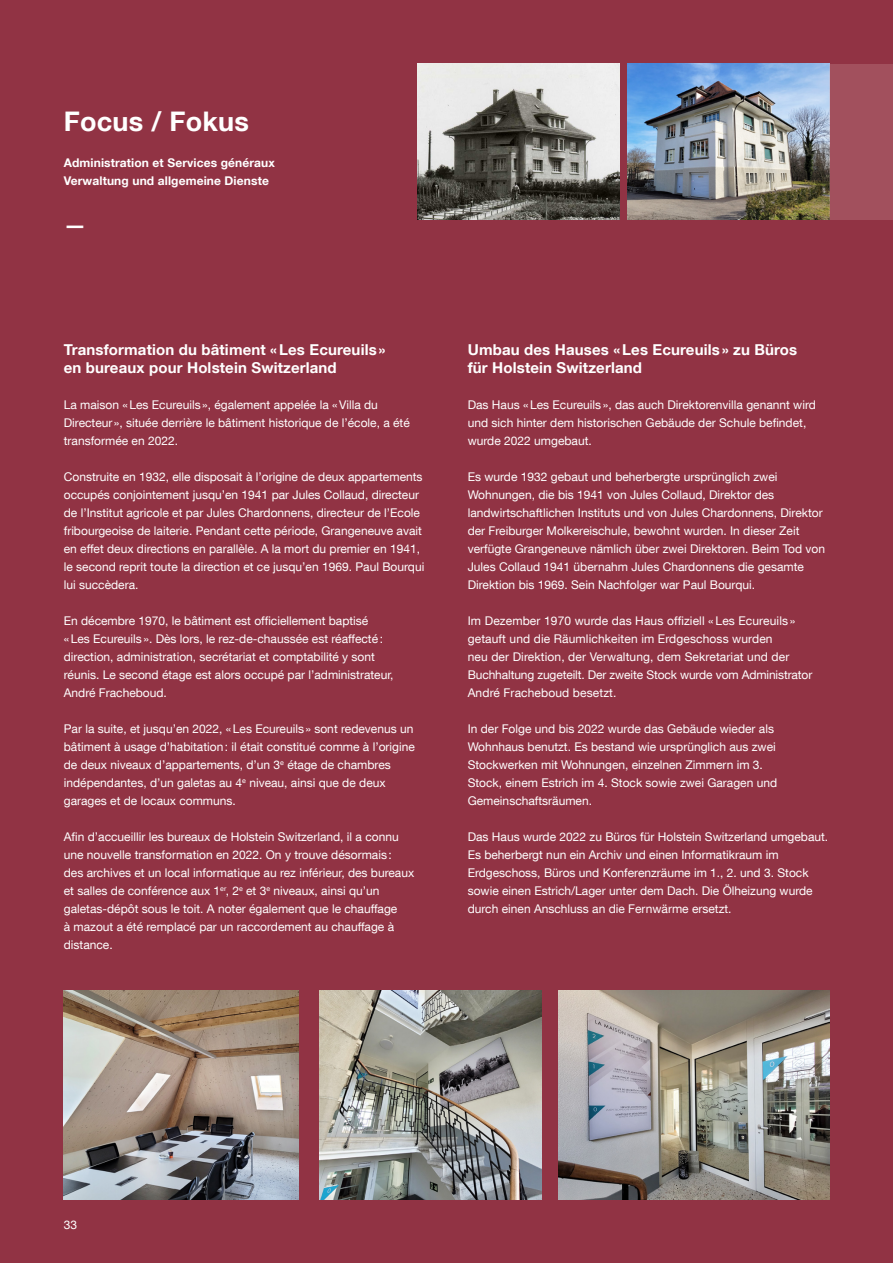
<style>
.page{position:relative;width:893px;height:1263px;background:#913344}
.page>*{position:absolute;margin:0;border:0;box-sizing:border-box;transform-origin:0 0}
.t1{font:700 27px "Helvetica Neue LT Com";letter-spacing:.01em;color:#fff}
.t2{font:700 22.5px "Helvetica Neue LT Com";color:#fff}
.t3{font:700 15px/18px "Helvetica Neue LT Com";letter-spacing:.01em;color:#fff}
.t4{font:12px/18px "Helvetica Neue LT Com";color:#fff}
.t5{font:700 12px/18px "Helvetica Neue LT Com";letter-spacing:.01em;color:#fff}
</style>
<div class="page">
<img style="left:418px;top:64px;width:201px;height:155px">
<img style="left:628px;top:64px;width:201px;height:155px">
<img style="left:64px;top:990px;width:235px;height:209px">
<img style="left:559px;top:990px;width:270px;height:209px">
<img style="left:319px;top:990px;width:222px;height:209px">
<div style="left:829px;top:64px;width:64px;height:155px;background:#a2505d"></div>
<h1 class="t1" style="left:64px;top:105px;width:187px">Focus / Fokus</h1>
<p class="t5" style="left:64px;top:154px;width:213px">Administration et Services généraux<br>Verwaltung und allgemeine Dienste</p>
<h2 class="t2" style="left:64px;top:211px;width:24px">—</h2>
<p class="t3" style="left:64px;top:340px;width:323px">Transformation du bâtiment «Les Ecureuils » en bureaux pour Holstein Switzerland</p>
<p class="t4" style="left:64px;top:395px;width:348px">La maison «Les Ecureuils», également appelée la «Villa du<br>Directeur », située derrière le bâtiment historique de l’école, a été transformée en 2022.</p>
<p class="t4" style="left:64px;top:467px;width:362px">Construite en 1932, elle disposait à l’origine de deux appartements occupés conjointement jusqu’en 1941 par Jules Collaud, directeur de l’Institut agricole et par Jules Chardonnens, directeur de l’Ecole fribourgeoise de laiterie. Pendant cette période, Grangeneuve avait en effet deux directions en parallèle. A la mort du premier en 1941, le second reprit toute la direction et ce jusqu’en 1969. Paul Bourqui lui succèdera.</p>
<p class="t4" style="left:64px;top:611px;width:331px">En décembre 1970, le bâtiment est officiellement baptisé «Les Ecureuils». Dès lors, le rez-de-chaussée est réaffecté: direction, administration, secrétariat et comptabilité y sont réunis. Le second étage est alors occupé par l’administrateur, André Fracheboud.</p>
<p class="t4" style="left:64px;top:719px;width:353px">Par la suite, et jusqu’en 2022, «Les Ecureuils» sont redevenus un bâtiment à usage d’habitation: il était constitué comme à l’origine de deux niveaux d’appartements, d’un 3<sup>e</sup> étage de chambres indépendantes, d’un galetas au 4<sup>e</sup> niveau, ainsi que de deux garages et de locaux communs.</p>
<p class="t4" style="left:64px;top:827px;width:352px">Afin d’accueillir les bureaux de Holstein Switzerland, il a connu une nouvelle transformation en 2022. On y trouve désormais : des archives et un local informatique au rez inférieur, des bureaux et salles de conférence aux 1<sup>er</sup>, 2<sup>e</sup> et 3<sup>e</sup> niveaux, ainsi qu’un galetas-dépôt sous le toit. A noter également que le chauffage<br>à mazout a été remplacé par un raccordement au chauffage à distance.</p>
<p class="t3" style="left:468px;top:340px;width:331px">Umbau des Hauses «Les Ecureuils » zu Büros für Holstein Switzerland</p>
<p class="t4" style="left:468px;top:395px;width:350px">Das Haus «Les Ecureuils», das auch Direktorenvilla genannt wird und sich hinter dem historischen Gebäude der Schule befindet, wurde 2022 umgebaut.</p>
<p class="t4" style="left:468px;top:467px;width:359px">Es wurde 1932 gebaut und beherbergte ursprünglich zwei Wohnungen, die bis 1941 von Jules Collaud, Direktor des landwirtschaftlichen Instituts und von Jules Chardonnens, Direktor der Freiburger Molkereischule, bewohnt wurden. In dieser Zeit verfügte Grangeneuve nämlich über zwei Direktoren. Beim Tod von Jules Collaud 1941 übernahm Jules Chardonnens die gesamte Direktion bis 1969. Sein Nachfolger war Paul Bourqui.</p>
<p class="t4" style="left:468px;top:611px;width:346px">Im Dezember 1970 wurde das Haus offiziell « Les Ecureuils » getauft und die Räumlichkeiten im Erdgeschoss wurden<br>neu der Direktion, der Verwaltung, dem Sekretariat und der Buchhaltung zugeteilt. Der zweite Stock wurde vom Administrator André Fracheboud besetzt.</p>
<p class="t4" style="left:468px;top:719px;width:311px">In der Folge und bis 2022 wurde das Gebäude wieder als Wohnhaus benutzt. Es bestand wie ursprünglich aus zwei Stockwerken mit Wohnungen, einzelnen Zimmern im 3.<br>Stock, einem Estrich im 4. Stock sowie zwei Garagen und Gemeinschaftsräumen.</p>
<p class="t4" style="left:468px;top:827px;width:362px">Das Haus wurde 2022 zu Büros für Holstein Switzerland umgebaut.<br>Es beherbergt nun ein Archiv und einen Informatikraum im Erdgeschoss, Büros und Konferenzräume im 1., 2. und 3. Stock sowie einen Estrich/Lager unter dem Dach. Die Ölheizung wurde durch einen Anschluss an die Fernwärme ersetzt.</p>
<p class="t4" style="left:64px;top:1215px;width:15px">33</p>
</div>
